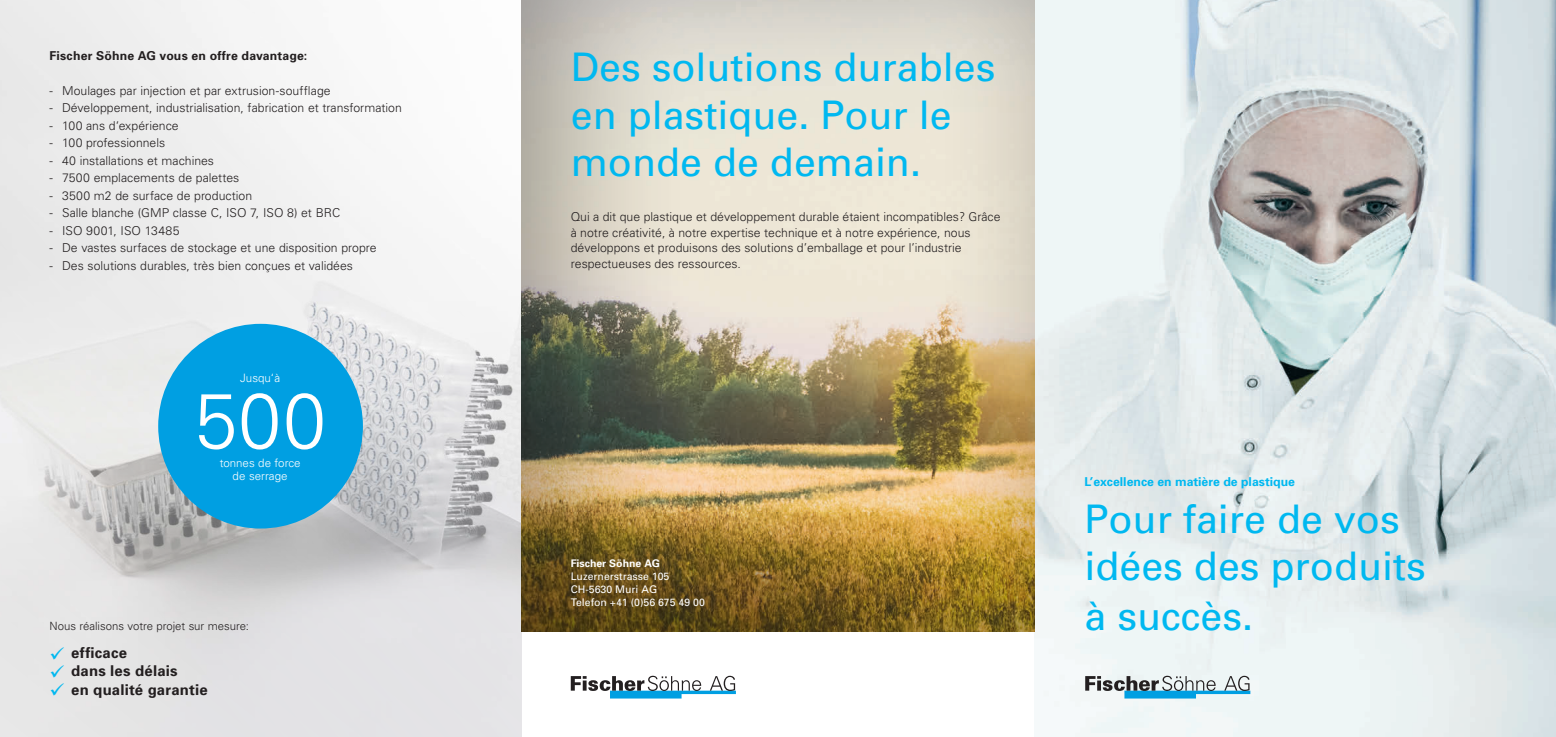
<style>
.page{position:relative;width:1556px;height:737px;background:#fff}
.page>*{position:absolute;margin:0;border:0;box-sizing:border-box;transform-origin:0 0}
.t1{font:300 77.96px "Univers";color:#fff}
.t2{font:39.38px/47.2px "Univers";color:#00b8f0}
.t3{font:700 14.88px "Univers";letter-spacing:.015em;color:#231f20}
.t4{font:300 12.25px/15.8px "Univers";color:#231f20}
.t5{font:700 12.25px "Univers";letter-spacing:.015em;color:#231f20}
.t6{font:700 12.25px "Univers";color:#00b8f0}
.t7{font:300 11.55px/13.1px "Univers";color:#fff;text-align:center}
.t8{font:300 11.38px "Univers";color:#231f20}
.t9{font:10.5px/13.1px "Univers";color:#fff}
.t10{font:700 10.5px "Univers";color:#fff}
.s1{color:#00b8f0}
</style>
<div class="page">
<img style="left:1034px;top:0;width:521px;height:737px">
<img style="left:0;top:0;width:521px;height:737px">
<div style="left:521px;top:0;width:514px;height:632px;background:#231f20;opacity:.4"></div>
<div style="left:158px;top:324px;width:205px;height:204px;background:#009fe2;border-radius:50%"></div>
<svg style="left:570px;top:675px;width:166px;height:23px"></svg>
<svg style="left:1085px;top:675px;width:165px;height:23px;background:#97b8c4"></svg>
<p class="t5" style="left:50px;top:47px;width:259px">Fischer Söhne AG vous en offre davantage:</p>
<p class="t4" style="left:50px;top:82px;width:283px">- Moulages par injection et par extrusion-soufflage</p>
<p class="t4" style="left:50px;top:100px;width:354px">- Développement, industrialisation, fabrication et transformation</p>
<p class="t4" style="left:50px;top:117px;width:131px">- 100 ans d‘expérience</p>
<p class="t4" style="left:50px;top:135px;width:117px">- 100 professionnels</p>
<p class="t4" style="left:50px;top:152px;width:166px">- 40 installations et machines</p>
<p class="t4" style="left:50px;top:170px;width:191px">- 7500 emplacements de palettes</p>
<p class="t4" style="left:50px;top:187px;width:204px">- 3500 m2 de surface de production</p>
<p class="t4" style="left:50px;top:205px;width:292px">- Salle blanche (GMP classe C, ISO 7, ISO 8) et BRC</p>
<p class="t4" style="left:50px;top:222px;width:131px">- ISO 9001, ISO 13485</p>
<p class="t4" style="left:50px;top:240px;width:328px">- De vastes surfaces de stockage et une disposition propre</p>
<p class="t4" style="left:50px;top:257px;width:305px">- Des solutions durables, très bien conçues et validées</p>
<p class="t7" style="left:240px;top:371px;width:42px">Jusqu‘à</p>
<h1 class="t1" style="left:194px;top:374px;width:133px">500</h1>
<p class="t7" style="left:220px;top:455px;width:82px">tonnes de force de serrage</p>
<p class="t8" style="left:49px;top:619px;width:201px">Nous réalisons votre projet sur mesure:</p>
<p class="t3" style="left:49px;top:643px;width:79px"><span class="s1">✓</span> efficace</p>
<p class="t3" style="left:49px;top:661px;width:130px"><span class="s1">✓</span> dans les délais</p>
<p class="t3" style="left:49px;top:680px;width:160px"><span class="s1">✓</span> en qualité garantie</p>
<h2 class="t2" style="left:570px;top:43px;width:426px">Des solutions durables en plastique. Pour le monde de demain.</h2>
<p class="t4" style="left:570px;top:208px;width:431px">Qui a dit que plastique et développement durable étaient incompatibles? Grâce à notre créativité, à notre expertise technique et à notre expérience, nous développons et produisons des solutions d’emballage et pour l’industrie respectueuses des ressources.</p>
<p class="t10" style="left:570px;top:556px;width:91px">Fischer Söhne AG</p>
<p class="t9" style="left:570px;top:569px;width:136px">Luzernerstrasse 105<br>CH-5630 Muri AG<br>Telefon +41 (0)56 675 49 00</p>
<p class="t6" style="left:1084px;top:473px;width:212px">L’excellence en matière de plastique</p>
<h2 class="t2" style="left:1084px;top:494px;width:343px;line-height:48.6px">Pour faire de vos idées des produits à succès.</h2>
</div>
